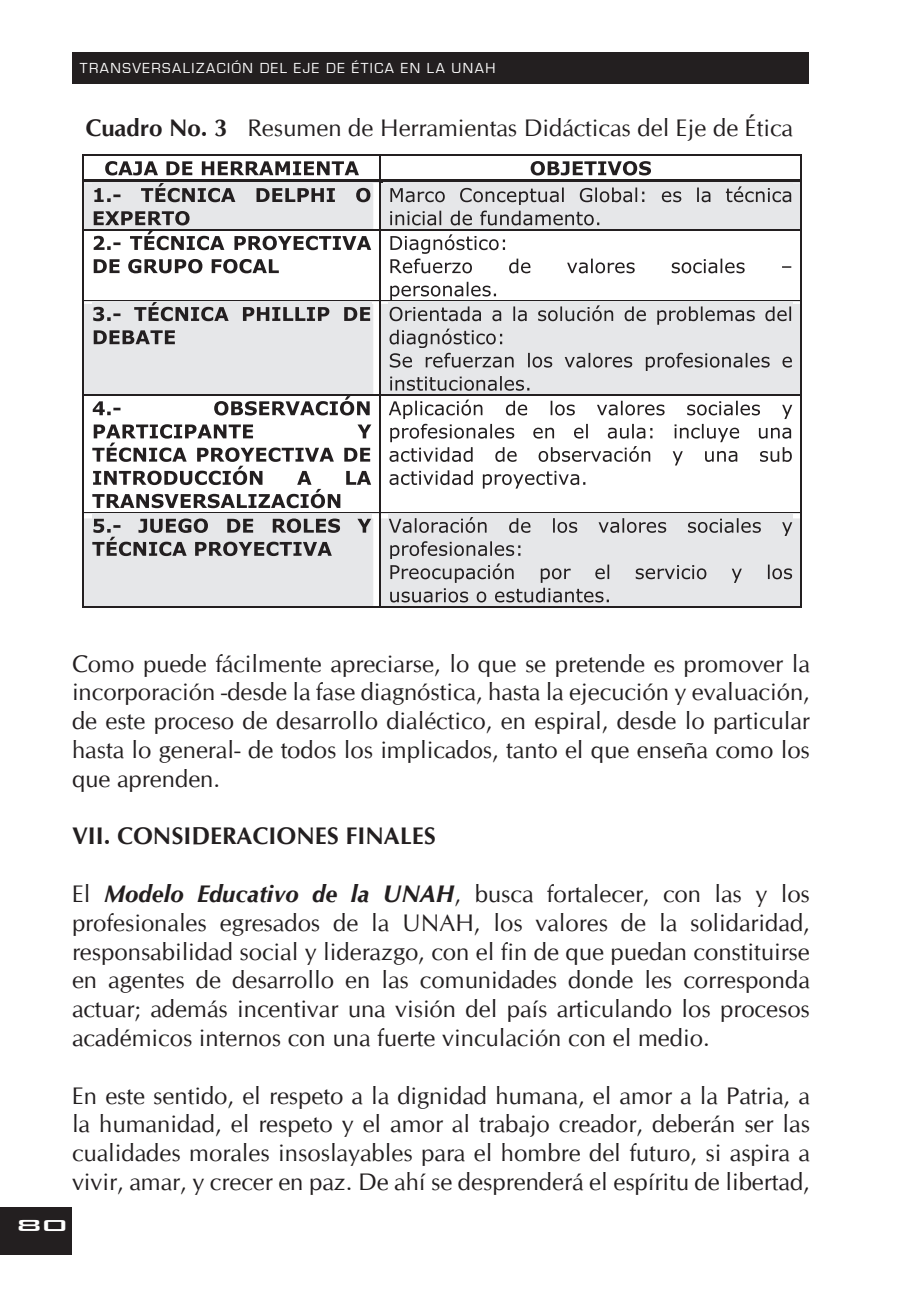
<style>
.page{position:relative;width:900px;height:1296px;background:#fff}
.page>*{position:absolute;margin:0;border:0;box-sizing:border-box;transform-origin:0 0}
.t1{font:36px "Backslash";color:#fff}
.t2{font:24px/28.8px "CG Omega";color:#231f20;text-align:justify}
.t3{font:700 24px "CG Omega";color:#231f20}
.t4{font:15px "Eurostile";letter-spacing:.1em;color:#fff}
.s1{font-weight:700}
.s2{font-weight:700;font-style:italic}
</style>
<div class="page">
<div style="left:73px;top:53px;width:736px;height:31px;background:#231f20"></div>
<div style="left:0;top:1207px;width:72px;height:47px;background:#231f20"></div>
<svg style="left:83px;top:154px;width:719px;height:119px"></svg>
<hr style="left:83px;top:231px;width:1px;height:69px;background:#231f20">
<hr style="left:379px;top:231px;width:2px;height:69px;background:#231f20">
<hr style="left:801px;top:231px;width:1px;height:69px;background:#231f20">
<hr style="left:84px;top:300px;width:295px;height:2px;background:#231f20">
<svg style="left:83px;top:300px;width:290px;height:116px;background:#d1d2d3"></svg>
<hr style="left:84px;top:394px;width:295px;height:2px;background:#231f20">
<svg style="left:379px;top:282px;width:423px;height:207px"></svg>
<hr style="left:83px;top:396px;width:1px;height:116px;background:#231f20">
<hr style="left:379px;top:396px;width:2px;height:116px;background:#231f20">
<hr style="left:801px;top:396px;width:1px;height:116px;background:#231f20">
<svg style="left:83px;top:424px;width:290px;height:182px"></svg>
<hr style="left:84px;top:512px;width:295px;height:1px;background:#231f20">
<hr style="left:83px;top:513px;width:1px;height:95px;background:#231f20">
<hr style="left:83px;top:606px;width:296px;height:2px;background:#231f20">
<svg style="left:379px;top:512px;width:423px;height:96px;background:#cbccce"></svg>
<p class="t4" style="left:80px;top:60px;width:417px">TRANSVERSALIZACIÓN DEL EJE DE ÉTICA EN LA UNAH</p>
<p class="t2" style="left:85px;top:114px;width:709px"><span class="s1">Cuadro No. 3</span> Resumen de Herramientas Didácticas del Eje de Ética</p>
<p class="t2" style="left:72px;top:649px;width:739px">Como puede fácilmente apreciarse, lo que se pretende es promover la incorporación -desde la fase diagnóstica, hasta la ejecución y evaluación, de este proceso de desarrollo dialéctico, en espiral, desde lo particular hasta lo general- de todos los implicados, tanto el que enseña como los que aprenden.</p>
<p class="t3" style="left:72px;top:821px;width:365px">VII. CONSIDERACIONES FINALES</p>
<p class="t2" style="left:72px;top:880px;width:739px">El <span class="s2">Modelo Educativo de la UNAH</span>, busca fortalecer, con las y los profesionales egresados de la UNAH, los valores de la solidaridad, responsabilidad social y liderazgo, con el fin de que puedan constituirse en agentes de desarrollo en las comunidades donde les corresponda actuar; además incentivar una visión del país articulando los procesos académicos internos con una fuerte vinculación con el medio.</p>
<p class="t2" style="left:72px;top:1081px;width:739px">En este sentido, el respeto a la dignidad humana, el amor a la Patria, a la humanidad, el respeto y el amor al trabajo creador, deberán ser las cualidades morales insoslayables para el hombre del futuro, si aspira a vivir, amar, y crecer en paz. De ahí se desprenderá el espíritu de libertad,</p>
<h1 class="t1" style="left:16px;top:1210px;width:53px">80</h1>
</div>
